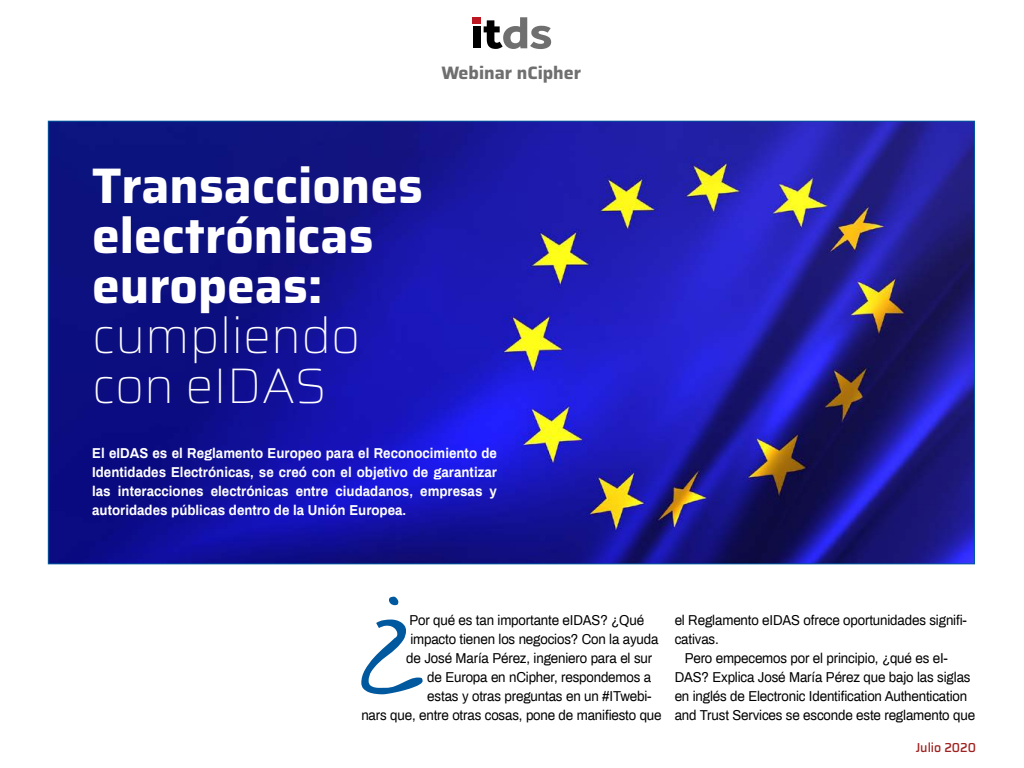
<style>
.page{position:relative;width:1024px;height:768px;background:#fff}
.page>*{position:absolute;margin:0;border:0;box-sizing:border-box;transform-origin:0 0}
.t1{font:700 50px/50px "Saira";color:#fff}
.t2{font:100 50px/50px "Saira";color:#fff}
.t3{font:700 18px "Saira";color:#706f6f}
.t4{font:14px/19px "Archivo";letter-spacing:-.01em;color:#000;scale:.95 1}
.t5{font:700 14px/19px "Archivo";color:#fff;text-align:justify;scale:.95 1}
.t6{font:500 13px "Saira";color:#a0211f;scale:.95 1}
</style>
<div class="page">
<div style="left:473px;top:17px;width:8px;height:6px;background:#bd1822"></div>
<div style="left:473px;top:26px;width:8px;height:22px;background:#000"></div>
<svg style="left:484px;top:17px;width:67px;height:32px"></svg>
<img style="left:50px;top:123px;width:923px;height:439px">
<svg style="left:361px;top:597px;width:62px;height:97px"></svg>
<p class="t3" style="left:442px;top:59px;width:141px">Webinar nCipher</p>
<h1 class="t1" style="left:92px;top:161px;width:332px">Transacciones electrónicas europeas:</h1>
<h1 class="t2" style="left:92px;top:310px;width:270px">cumpliendo con eIDAS</h1>
<p class="t5" style="left:92px;top:444px;width:428px">El eIDAS es el Reglamento Europeo para el Reconocimiento de Identidades Electrónicas, se creó con el objetivo de garantizar las interacciones electrónicas entre ciudadanos, empresas y autoridades públicas dentro de la Unión Europea.</p>
<p class="t4" style="left:409px;top:610px;width:249px">Por qué es tan importante eIDAS? ¿Qué</p>
<p class="t4" style="left:410px;top:629px;width:263px">impacto tienen los negocios? Con la ayuda</p>
<p class="t4" style="left:406px;top:648px;width:260px">de José María Pérez, ingeniero para el sur</p>
<p class="t4" style="left:427px;top:667px;width:237px">de Europa en nCipher, respondemos a</p>
<p class="t4" style="left:427px;top:686px;width:238px">estas y otras preguntas en un #ITwebi-</p>
<p class="t4" style="left:361px;top:705px;width:318px">nars que, entre otras cosas, pone de manifiesto que</p>
<p class="t4" style="left:675px;top:610px;width:309px">el Reglamento eIDAS ofrece oportunidades signifi&shy;cativas.</p>
<p class="t4" style="left:675px;top:648px;width:318px;text-indent:10px">Pero empecemos por el principio, ¿qué es eI-DAS? Explica José María Pérez que bajo las siglas en inglés de Electronic Identification Authentication and Trust Services se esconde este reglamento que</p>
<p class="t6" style="left:916px;top:738px;width:65px">Julio 2020</p>
</div>
